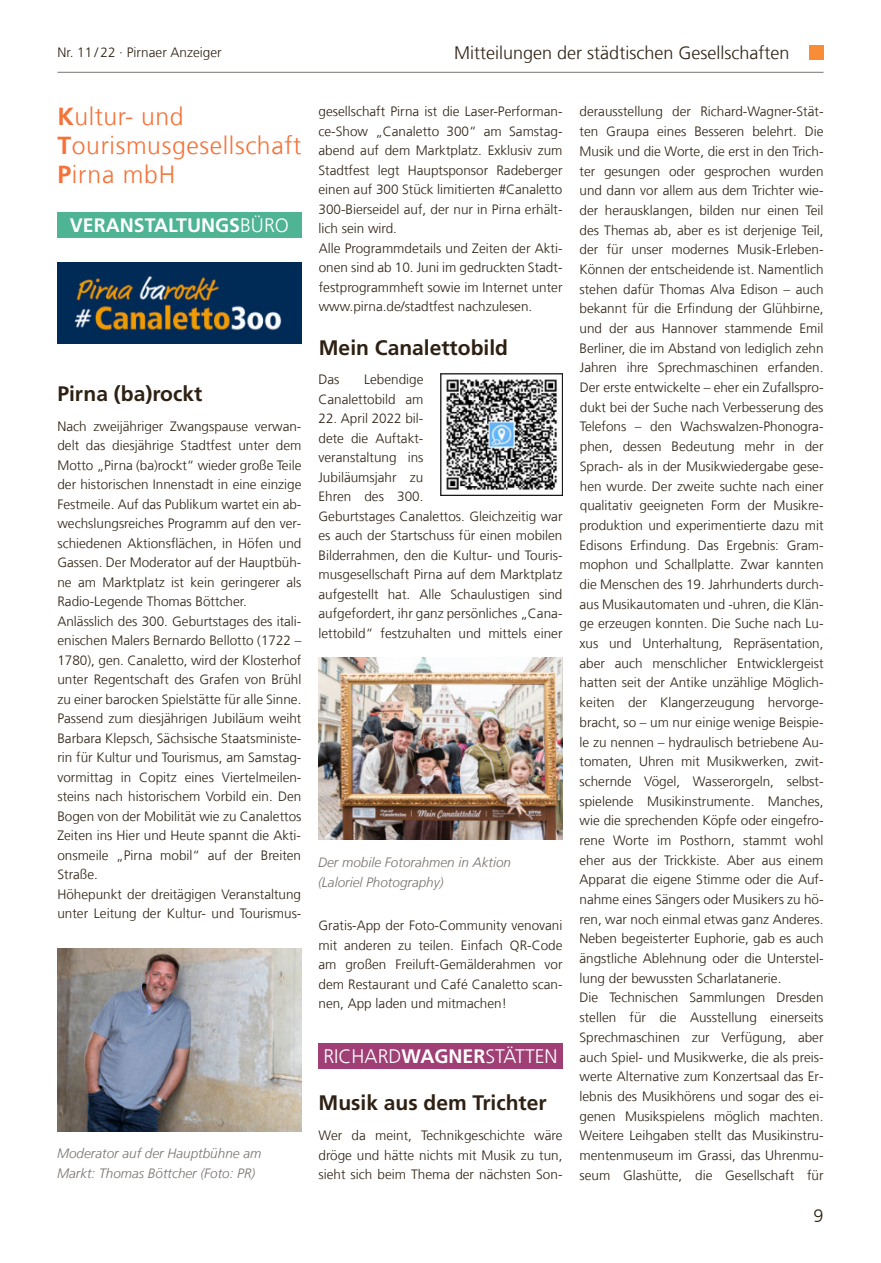
<style>
.page{position:relative;width:881px;height:1263px;background:#fff}
.page>*{position:absolute;margin:0;border:0;box-sizing:border-box;transform-origin:0 0}
.t1{font:300 24.75px/29.2px "Frutiger LT Com";letter-spacing:.025em;color:#f57238}
.t2{font:700 21px "Frutiger LT Com";color:#2e2113}
.t3{font:300 19.5px "Frutiger LT Com";color:#fff}
.t4{font:700 19.5px "Frutiger LT Com";color:#fff}
.t5{font:300 18px "Frutiger LT Com";color:#2e2113}
.t6{font:300 13.5px/19.6px "Frutiger LT Com";color:#2e2113}
.t7{font:italic 300 13.5px/19.5px "Frutiger LT Com";color:#787370}
.s1{font-weight:700}
.s2{font-weight:300}
</style>
<div class="page">
<div style="left:808px;top:45px;width:15px;height:15px;background:#f98c37"></div>
<hr style="left:57px;top:72px;width:766px;height:1px;background:#787370">
<div style="left:318px;top:1043px;width:244px;height:26px;background:#9f3f75"></div>
<img style="left:58px;top:262px;width:243px;height:81px">
<img style="left:440px;top:373px;width:122px;height:122px">
<div style="left:57px;top:213px;width:244px;height:25px;background:#4eb493"></div>
<img style="left:57px;top:948px;width:244px;height:183px">
<img style="left:318px;top:657px;width:244px;height:183px">
<p class="t6" style="left:57px;top:44px;width:166px">Nr. 11 / 22 · Pirnaer Anzeiger</p>
<h3 class="t5" style="left:454px;top:46px;width:337px">Mitteilungen der städtischen Gesellschaften</h3>
<h1 class="t1" style="left:57px;top:104px;width:245px"><span class="s1">K</span>ultur- und<br><span class="s1">T</span>ourismusgesellschaft<br><span class="s1">P</span>irna mbH</h1>
<h3 class="t4" style="left:70px;top:218px;width:220px">VERANSTALTUNGS<span class="s2">BÜRO</span></h3>
<h2 class="t2" style="left:57px;top:386px;width:146px">Pirna (ba)rockt</h2>
<p class="t6" style="left:57px;top:418px;width:245px">Nach zweijähriger Zwangspause verwan&shy;delt das diesjährige Stadtfest unter dem Motto „Pirna (ba)rockt“ wieder große Teile der historischen Innenstadt in eine einzige Festmeile. Auf das Publikum wartet ein ab&shy;wechslungsreiches Programm auf den ver&shy;schiedenen Aktionsflächen, in Höfen und Gassen. Der Moderator auf der Hauptbüh&shy;ne am Marktplatz ist kein geringerer als Radio-Legende Thomas Böttcher.<br>Anlässlich des 300. Geburtstages des itali&shy;enischen Malers Bernardo Bellotto (1722 – 1780), gen. Canaletto, wird der Klosterhof unter Regentschaft des Grafen von Brühl zu einer barocken Spielstätte für alle Sinne.<br>Passend zum diesjährigen Jubiläum weiht Barbara Klepsch, Sächsische Staatsministe&shy;rin für Kultur und Tourismus, am Samstag&shy;vormittag in Copitz eines Viertelmeilen&shy;steins nach historischem Vorbild ein. Den Bogen von der Mobilität wie zu Canalettos Zeiten ins Hier und Heute spannt die Akti&shy;onsmeile „Pirna mobil“ auf der Breiten Straße.<br>Höhepunkt der dreitägigen Veranstaltung unter Leitung der Kultur- und Tourismus-</p>
<p class="t7" style="left:57px;top:1145px;width:206px">Moderator auf der Hauptbühne am<br>Markt: Thomas Böttcher (Foto: PR)</p>
<p class="t6" style="left:318px;top:103px;width:245px">gesellschaft Pirna ist die Laser-Performan&shy;ce-Show „Canaletto 300“ am Samstag&shy;abend auf dem Marktplatz. Exklusiv zum Stadtfest legt Hauptsponsor Radeberger einen auf 300 Stück limitierten #Canaletto 300-Bierseidel auf, der nur in Pirna erhält&shy;lich sein wird.<br>Alle Programmdetails und Zeiten der Akti&shy;onen sind ab 10. Juni im gedruckten Stadt&shy;festprogrammheft sowie im Internet unter www.pirna.de/stadtfest nachzulesen.</p>
<h2 class="t2" style="left:319px;top:339px;width:191px">Mein Canalettobild</h2>
<p class="t6" style="left:318px;top:371px;width:23px">Das</p>
<p class="t6" style="left:318px;top:371px;width:106px;text-align:right">Lebendige<br>Canalettobild am</p>
<p class="t6" style="left:318px;top:410px;width:245px">22. April 2022 bil-<br>dete die Auftakt-<br>veranstaltung ins<br>Jubiläumsjahr zu<br>Ehren des 300.<br>Geburtstages Canalettos. Gleichzeitig war es auch der Startschuss für einen mobilen<br>Bilderrahmen, den die Kultur- und Touris&shy;musgesellschaft Pirna auf dem Marktplatz aufgestellt hat. Alle Schaulustigen sind aufgefordert, ihr ganz persönliches „Cana&shy;lettobild“ festzuhalten und mittels einer</p>
<p class="t7" style="left:318px;top:854px;width:194px">Der mobile Fotorahmen in Aktion (Laloriel Photography)</p>
<p class="t6" style="left:318px;top:917px;width:245px;text-align:justify">Gratis-App der Foto-Community venovani mit anderen zu teilen. Einfach QR-Code am großen Freiluft-Gemälderahmen vor dem Restaurant und Café Canaletto scan&shy;nen, App laden und mitmachen!</p>
<h3 class="t3" style="left:323px;top:1048px;width:235px">RICHARD<span class="s1">WAGNER</span>STÄTTEN</h3>
<h2 class="t2" style="left:318px;top:1094px;width:229px">Musik aus dem Trichter</h2>
<p class="t6" style="left:318px;top:1126px;width:245px;text-align:justify">Wer da meint, Technikgeschichte wäre dröge und hätte nichts mit Musik zu tun, sieht sich beim Thema der nächsten Son-</p>
<p class="t6" style="left:579px;top:103px;width:245px">derausstellung der Richard-Wagner-Stät&shy;ten Graupa eines Besseren belehrt. Die Musik und die Worte, die erst in den Trich&shy;ter gesungen oder gesprochen wurden und dann vor allem aus dem Trichter wie&shy;der herausklangen, bilden nur einen Teil des Themas ab, aber es ist derjenige Teil, der für unser modernes Musik-Erleben-Können der entscheidende ist. Namentlich stehen dafür Thomas Alva Edison – auch bekannt für die Erfindung der Glühbirne, und der aus Hannover stammende Emil Berliner, die im Abstand von lediglich zehn Jahren ihre Sprechmaschinen erfanden.<br>Der erste entwickelte – eher ein Zufallspro&shy;dukt bei der Suche nach Verbesserung des Telefons – den Wachswalzen-Phonogra&shy;phen, dessen Bedeutung mehr in der Sprach- als in der Musikwiedergabe gese&shy;hen wurde. Der zweite suchte nach einer qualitativ geeigneten Form der Musikre&shy;produktion und experimentierte dazu mit Edisons Erfindung. Das Ergebnis: Gram&shy;mophon und Schallplatte. Zwar kannten die Menschen des 19. Jahrhunderts durch&shy;aus Musikautomaten und -uhren, die Klän&shy;ge erzeugen konnten. Die Suche nach Lu&shy;xus und Unterhaltung, Repräsentation, aber auch menschlicher Entwicklergeist hatten seit der Antike unzählige Möglich&shy;keiten der Klangerzeugung hervorge&shy;bracht, so – um nur einige wenige Beispie&shy;le zu nennen – hydraulisch betriebene Au&shy;tomaten, Uhren mit Musikwerken, zwit&shy;schernde Vögel, Wasserorgeln, selbst&shy;spielende Musikinstrumente. Manches, wie die sprechenden Köpfe oder eingefro&shy;rene Worte im Posthorn, stammt wohl eher aus der Trickkiste. Aber aus einem Apparat die eigene Stimme oder die Auf&shy;nahme eines Sängers oder Musikers zu hö&shy;ren, war noch einmal etwas ganz Anderes.<br>Neben begeisterter Euphorie, gab es auch ängstliche Ablehnung oder die Unterstel&shy;lung der bewussten Scharlatanerie.<br>Die Technischen Sammlungen Dresden stellen für die Ausstellung einerseits Sprechmaschinen zur Verfügung, aber auch Spiel- und Musikwerke, die als preis&shy;werte Alternative zum Konzertsaal das Er&shy;lebnis des Musikhörens und sogar des ei&shy;genen Musikspielens möglich machten.<br>Weitere Leihgaben stellt das Musikinstru&shy;mentenmuseum im Grassi, das Uhrenmu&shy;seum Glashütte, die Gesellschaft für</p>
<h3 class="t5" style="left:813px;top:1209px;width:12px">9</h3>
</div>
